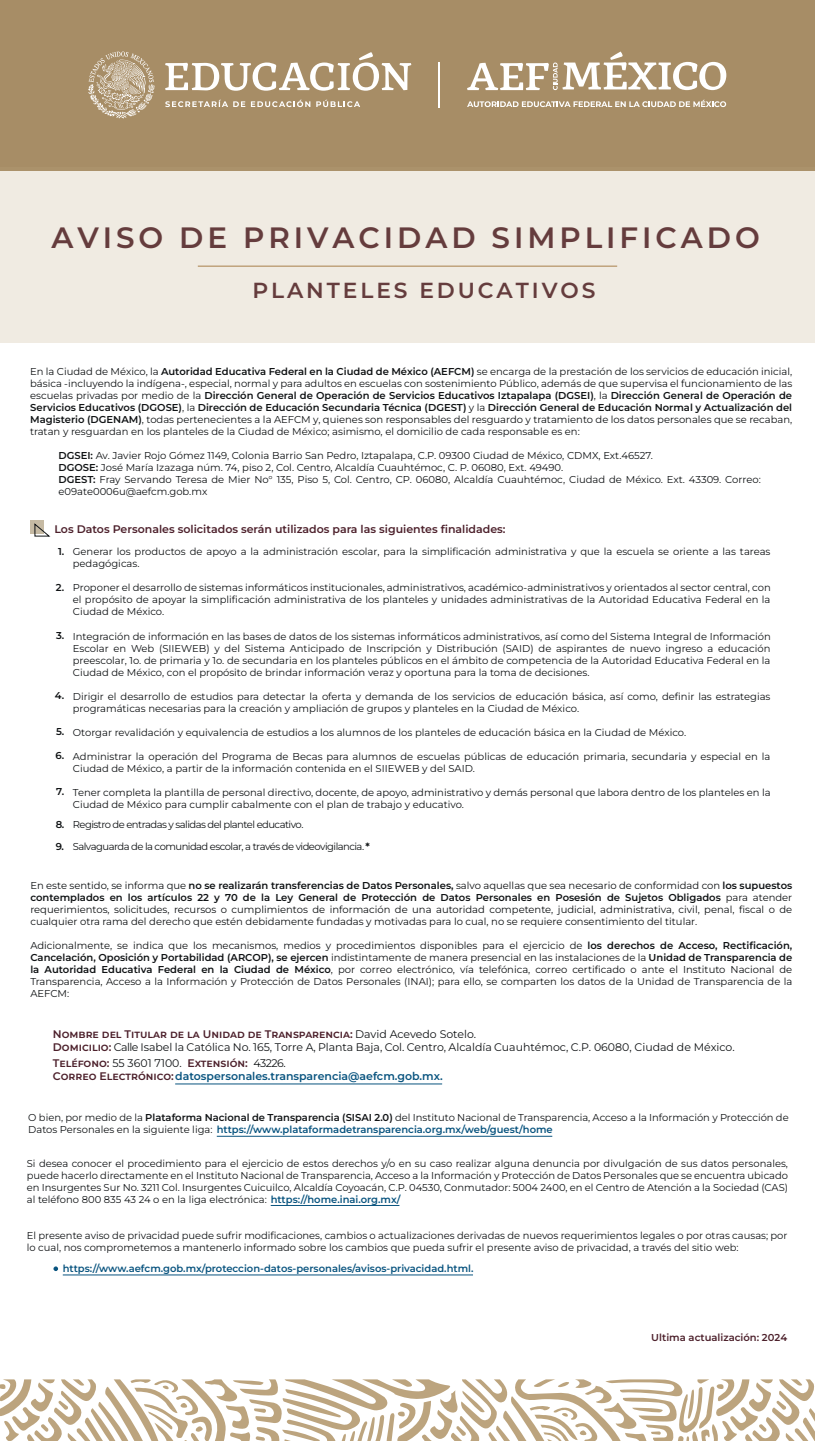
<style>
.page{position:relative;width:815px;height:1441px;background:#fff}
.page>*{position:absolute;margin:0;border:0;box-sizing:border-box;transform-origin:0 0}
.t1{font:600 29.4px "Montserrat";letter-spacing:.135em;color:#4d202b}
.t2{font:600 21.8px "Montserrat";letter-spacing:.135em;color:#4d202b}
.t3{font:11px/13.2px "Montserrat";color:#111416}
.t4{font:600 11px/13.3px "Montserrat";color:#09547f}
.t5{font:600 11px "Montserrat";color:#4d212c}
.t6{font:10px/12px "Montserrat";color:#111416}
.t7{font:10px/12px "Montserrat";color:#101315;text-align:justify}
.t8{font:10px "Montserrat";letter-spacing:-.055em;color:#111416}
.t9{font:600 10px "Montserrat";color:#09547f}
.t10{font:600 10px "Montserrat";color:#4d212c}
.t11{font:600 10px "Montserrat";color:#111416}
.s1{font-weight:600}
.s2{font-weight:100}
.s3{font-weight:600;color:#4d212c}
.s4{color:#4d212c}
.s5{font-weight:400;color:#111416}
.s6{font-weight:600;color:#09547f}
</style>
<div class="page">
<div style="left:0;top:0;width:815px;height:170px;background:#a78d66"></div>
<hr style="left:439px;top:62px;width:1px;height:46px;background:#fff">
<svg style="left:467px;top:52px;width:259px;height:38px"></svg>
<svg style="left:467px;top:100px;width:259px;height:7px"></svg>
<svg style="left:165px;top:52px;width:246px;height:39px"></svg>
<svg style="left:165px;top:100px;width:80px;height:7px"></svg>
<svg style="left:251px;top:100px;width:59px;height:7px"></svg>
<svg style="left:316px;top:100px;width:44px;height:7px"></svg>
<svg style="left:88px;top:51px;width:67px;height:67px"></svg>
<div style="left:0;top:168px;width:815px;height:175px;background:#f0ebe2"></div>
<div style="left:31px;top:520px;width:13px;height:14px;background:#c6baa3"></div>
<svg style="left:34px;top:523px;width:16px;height:14px"></svg>
<hr style="left:175px;top:1083px;width:267px;height:1px;background:#09547f">
<svg style="left:0;top:1379px;width:815px;height:61px"></svg>
<hr style="left:217px;top:1136px;width:335px;height:1px;background:#09547f">
<hr style="left:271px;top:1205px;width:128px;height:1px;background:#09547f">
<hr style="left:63px;top:1274px;width:410px;height:1px;background:#09547f">
<svg style="left:53px;top:1266px;width:5px;height:5px"></svg>
<h1 class="t1" style="left:51px;top:218px;width:710px">AVISO DE PRIVACIDAD SIMPLIFICADO</h1>
<h2 class="t2" style="left:252px;top:275px;width:345px">PLANTELES EDUCATIVOS</h2>
<p class="t6" style="left:30px;top:365px;width:764px;text-align:justify">En la Ciudad de México, la <span class="s1">Autoridad Educativa Federal en la Ciudad de México (AEFCM)</span> se encarga de la prestación de los servicios de educación inicial, básica -incluyendo la indígena-, especial, normal y para adultos en escuelas con sostenimiento Público, además de que supervisa el funcionamiento de las escuelas privadas por medio de la <span class="s1">Dirección General de Operación de Servicios Educativos Iztapalapa (DGSEI)</span>, la <span class="s1">Dirección General de Operación de Servicios Educativos (DGOSE)</span>, la <span class="s1">Dirección de Educación Secundaria Técnica (DGEST)</span> y la <span class="s1">Dirección General de Educación Normal y Actualización del Magisterio (DGENAM)</span>, todas pertenecientes a la AEFCM y, quienes son responsables del resguardo y tratamiento de los datos personales que se recaban, tratan y resguardan en los planteles de la Ciudad de México; asimismo, el domicilio de cada responsable es en:</p>
<p class="t6" style="left:58px;top:449px;width:704px"><span class="s1">DGSEI:</span> Av. Javier Rojo Gómez 1149, Colonia Barrio San Pedro, Iztapalapa, C.P. 09300 Ciudad de México, CDMX, Ext.46527.<br><span class="s1">DGOSE:</span> José María Izazaga núm. 74, piso 2, Col. Centro, Alcaldía Cuauhtémoc, C. P. 06080, Ext. 49490.<br><span class="s1">DGEST:</span> Fray Servando Teresa de Mier No° 135, Piso 5, Col. Centro, CP. 06080, Alcaldía Cuauhtémoc, Ciudad de México. Ext. 43309. Correo: e09ate0006u@aefcm.gob.mx</p>
<p class="t5" style="left:54px;top:521px;width:453px">Los Datos Personales solicitados serán utilizados para las siguientes finalidades:</p>
<p class="t11" style="left:58px;top:545px;width:8px">1.</p>
<p class="t11" style="left:56px;top:580px;width:10px">2.</p>
<p class="t6" style="left:73px;top:545px;width:699px">Generar los productos de apoyo a la administración escolar, para la simplificación administrativa y que la escuela se oriente a las tareas pedagógicas.</p>
<p class="t6" style="left:73px;top:581px;width:699px;text-align:justify">Proponer el desarrollo de sistemas informáticos institucionales, administrativos, académico-administrativos y orientados al sector central, con el propósito de apoyar la simplificación administrativa de los planteles y unidades administrativas de la Autoridad Educativa Federal en la Ciudad de México.</p>
<p class="t6" style="left:73px;top:629px;width:699px;text-align:justify">Integración de información en las bases de datos de los sistemas informáticos administrativos, así como del Sistema Integral de Información Escolar en Web (SIIEWEB) y del Sistema Anticipado de Inscripción y Distribución (SAID) de aspirantes de nuevo ingreso a educación preescolar, 1o. de primaria y 1o. de secundaria en los planteles públicos en el ámbito de competencia de la Autoridad Educativa Federal en la Ciudad de México, con el propósito de brindar información veraz y oportuna para la toma de decisiones.</p>
<p class="t6" style="left:73px;top:689px;width:699px">Dirigir el desarrollo de estudios para detectar la oferta y demanda de los servicios de educación básica, así como, definir las estrategias programáticas necesarias para la creación y ampliación de grupos y planteles en la Ciudad de México.</p>
<p class="t6" style="left:73px;top:725px;width:615px">Otorgar revalidación y equivalencia de estudios a los alumnos de los planteles de educación básica en la Ciudad de México.</p>
<p class="t6" style="left:73px;top:749px;width:699px">Administrar la operación del Programa de Becas para alumnos de escuelas públicas de educación primaria, secundaria y especial en la<br>Ciudad de México, a partir de la información contenida en el SIIEWEB y del SAID.</p>
<p class="t6" style="left:73px;top:785px;width:699px">Tener completa la plantilla de personal directivo, docente, de apoyo, administrativo y demás personal que labora dentro de los planteles en la<br>Ciudad de México para cumplir cabalmente con el plan de trabajo y educativo.</p>
<p class="t11" style="left:56px;top:629px;width:10px">3.</p>
<p class="t11" style="left:55px;top:688px;width:11px">4.</p>
<p class="t11" style="left:56px;top:724px;width:10px">5.</p>
<p class="t11" style="left:56px;top:748px;width:10px">6.</p>
<p class="t11" style="left:56px;top:785px;width:10px">7.</p>
<p class="t8" style="left:56px;top:817px;width:249px"><span class="s1">8.</span> Registro de entradas y salidas del plantel educativo.</p>
<p class="t8" style="left:56px;top:839px;width:316px"><span class="s1">9.</span> Salvaguarda de la comunidad escolar, a través de videovigilancia. <span class="s2">*</span></p>
<p class="t7" style="left:30px;top:879px;width:764px">En este sentido, se informa que <span class="s1">no se realizarán transferencias de Datos Personales,</span> salvo aquellas que sea necesario de conformidad con <span class="s1">los supuestos contemplados en los artículos 22 y 70 de la Ley General de Protección de Datos Personales en Posesión de Sujetos Obligados</span> para atender requerimientos, solicitudes, recursos o cumplimientos de información de una autoridad competente, judicial, administrativa, civil, penal, fiscal o de cualquier otra rama del derecho que estén debidamente fundadas y motivadas para lo cual, no se requiere consentimiento del titular.</p>
<p class="t7" style="left:30px;top:939px;width:764px">Adicionalmente, se indica que los mecanismos, medios y procedimientos disponibles para el ejercicio de <span class="s1">los derechos de Acceso, Rectificación, Cancelación, Oposición y Portabilidad (ARCOP), se ejercen</span> indistintamente de manera presencial en las instalaciones de la <span class="s1">Unidad de Transparencia de la Autoridad Educativa Federal en la Ciudad de México</span>, por correo electrónico, vía telefónica, correo certificado o ante el Instituto Nacional de Transparencia, Acceso a la Información y Protección de Datos Personales (INAI); para ello, se comparten los datos de la Unidad de Transparencia de la AEFCM:</p>
<p class="t3" style="left:53px;top:1027px;width:683px"><span class="s3">NOMBRE DEL TITULAR DE LA UNIDAD DE TRANSPARENCIA:</span> David Acevedo Sotelo.<br><span class="s3">DOMICILIO:</span> Calle Isabel la Católica No. 165, Torre A, Planta Baja, Col. Centro, Alcaldía Cuauhtémoc, C.P. 06080, Ciudad de México.</p>
<p class="t4" style="left:53px;top:1055px;width:391px"><span class="s4">TELÉFONO:</span> <span class="s5">55 3601 7100.</span> <span class="s4">EXTENSIÓN:</span> <span class="s5">43226.<br></span><span class="s4">CORREO ELECTRÓNICO:</span>datospersonales.transparencia@aefcm.gob.mx.</p>
<p class="t6" style="left:28px;top:1110px;width:762px;line-height:12.4px">O bien, por medio de la <span class="s1">Plataforma Nacional de Transparencia (SISAI 2.0)</span> del Instituto Nacional de Transparencia, Acceso a la Información y Protección de<br>Datos Personales en la siguiente liga: <span class="s6">https://www.plataformadetransparencia.org.mx/web/guest/home</span></p>
<p class="t6" style="left:27px;top:1157px;width:763px;text-align:justify">Si desea conocer el procedimiento para el ejercicio de estos derechos y/o en su caso realizar alguna denuncia por divulgación de sus datos personales, puede hacerlo directamente en el Instituto Nacional de Transparencia, Acceso a la Información y Protección de Datos Personales que se encuentra ubicado en Insurgentes Sur No. 3211 Col. Insurgentes Cuicuilco, Alcaldía Coyoacán, C.P. 04530, Conmutador: 5004 2400, en el Centro de Atención a la Sociedad (CAS) al teléfono 800 835 43 24 o en la liga electrónica: <span class="s6">https://home.inai.org.mx/</span></p>
<p class="t6" style="left:27px;top:1229px;width:762px">El presente aviso de privacidad puede sufrir modificaciones, cambios o actualizaciones derivadas de nuevos requerimientos legales o por otras causas; por lo cual, nos comprometemos a mantenerlo informado sobre los cambios que pueda sufrir el presente aviso de privacidad, a través del sitio web:</p>
<p class="t9" style="left:63px;top:1261px;width:412px">https://www.aefcm.gob.mx/proteccion-datos-personales/avisos-privacidad.html.</p>
<p class="t10" style="left:651px;top:1330px;width:137px">Ultima actualización: 2024</p>
</div>
